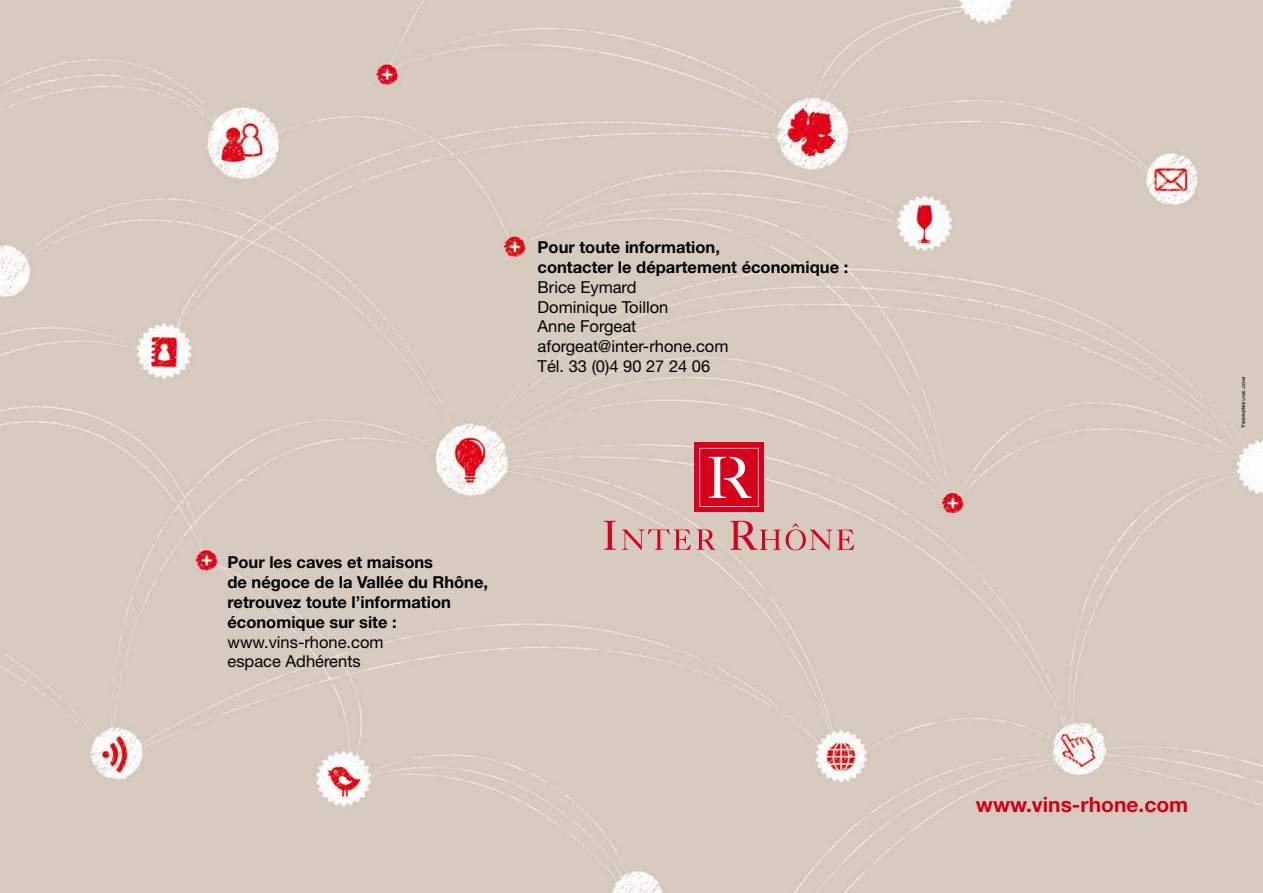
<style>
.page{position:relative;width:1263px;height:893px;background:#d7cbbf}
.page>*{position:absolute;margin:0;border:0;box-sizing:border-box;transform-origin:0 0}
.t1{font:700 21px "Helvetica Neue";color:#d10019}
.t2{font:16.5px/19.8px "Helvetica Neue";color:#000}
.t3{font:700 16.5px/19.8px "Helvetica Neue";color:#000}
.t4{font:6.3px "Copperplate";color:#000}
.s1{font-weight:700}
.s2{font-weight:400}
</style>
<div class="page">
<div style="left:694px;top:442px;width:70px;height:70px;background:#d4021d"></div>
<svg style="left:699px;top:448px;width:59px;height:59px"></svg>
<svg style="left:604px;top:521px;width:12px;height:29px"></svg>
<svg style="left:622px;top:529px;width:69px;height:21px"></svg>
<svg style="left:697px;top:529px;width:19px;height:21px"></svg>
<svg style="left:730px;top:521px;width:124px;height:29px"></svg>
<p class="t2" style="left:538px;top:239px;width:312px"><span class="s1">Pour toute information,<br>contacter le département économique :<br></span>Brice Eymard<br>Dominique Toillon<br>Anne Forgeat<br>aforgeat@inter-rhone.com<br>Tél. 33 (0)4 90 27 24 06</p>
<p class="t3" style="left:227px;top:554px;width:262px">Pour les caves et maisons<br>de négoce de la Vallée du Rhône, retrouvez toute l’information économique sur site : <span class="s2">www.vins-rhone.com<br>espace Adhérents</span></p>
<p class="t4" style="left:1239px;top:428px;width:53px;rotate:-90deg">TerreNeuve.com</p>
<p class="t1" style="left:976px;top:797px;width:214px">www.vins-rhone.com</p>
</div>
